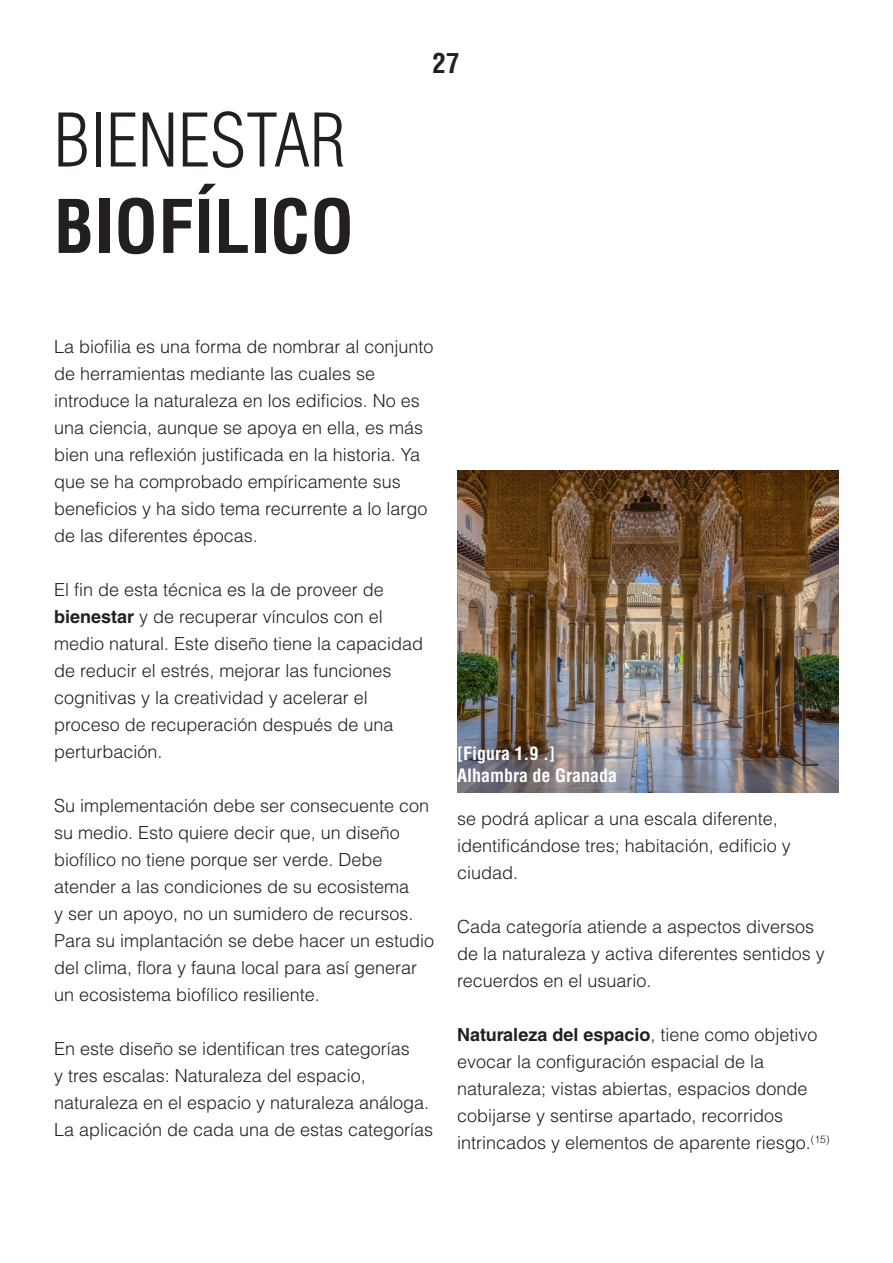
<style>
.page{position:relative;width:893px;height:1263px;background:#fff}
.page>*{position:absolute;margin:0;border:0;box-sizing:border-box;transform-origin:0 0}
.t1{font:300 condensed 72px "Helvetica LT Std";color:#231f20}
.t2{font:700 condensed 72px "Helvetica LT Std";color:#231f20}
.t3{font:700 condensed 27px "Helvetica LT Std";color:#231f20}
.t4{font:300 18px/27px "Helvetica LT Std";color:#231f20}
.t5{font:700 condensed 18px "Helvetica LT Std";color:#fff}
.s1{font-weight:700}
</style>
<div class="page">
<img style="left:457px;top:471px;width:382px;height:321px">
<p class="t1" style="left:54px;top:96px;width:293px">BIENESTAR</p>
<p class="t2" style="left:54px;top:182px;width:302px">BIOFÍLICO</p>
<p class="t3" style="left:432px;top:47px;width:28px">27</p>
<p class="t4" style="left:54px;top:333px;width:381px">La biofilia es una forma de nombrar al conjunto de herramientas mediante las cuales se introduce la naturaleza en los edificios. No es una ciencia, aunque se apoya en ella, es más bien una reflexión justificada en la historia. Ya que se ha comprobado empíricamente sus beneficios y ha sido tema recurrente a lo largo de las diferentes épocas.</p>
<p class="t4" style="left:54px;top:576px;width:371px">El fin de esta técnica es la de proveer de <span class="s1">bienestar</span> y de recuperar vínculos con el medio natural. Este diseño tiene la capacidad de reducir el estrés, mejorar las funciones cognitivas y la creatividad y acelerar el proceso de recuperación después de una perturbación.</p>
<p class="t4" style="left:54px;top:792px;width:382px">Su implementación debe ser consecuente con su medio. Esto quiere decir que, un diseño biofílico no tiene porque ser verde. Debe atender a las condiciones de su ecosistema<br>y ser un apoyo, no un sumidero de recursos.<br>Para su implantación se debe hacer un estudio del clima, flora y fauna local para así generar un ecosistema biofílico resiliente.</p>
<p class="t4" style="left:54px;top:1035px;width:377px">En este diseño se identifican tres categorías<br>y tres escalas: Naturaleza del espacio, naturaleza en el espacio y naturaleza análoga.</p>
<p class="t4" style="left:54px;top:1116px;width:381px">La aplicación de cada una de estas categorías</p>
<p class="t5" style="left:457px;top:742px;width:99px">[Figura 1.9 .]</p>
<p class="t5" style="left:457px;top:764px;width:162px">Alhambra de Granada</p>
<p class="t4" style="left:457px;top:805px;width:335px">se podrá aplicar a una escala diferente, identificándose tres; habitación, edificio y ciudad.</p>
<p class="t4" style="left:457px;top:913px;width:369px">Cada categoría atiende a aspectos diversos de la naturaleza y activa diferentes sentidos y recuerdos en el usuario.</p>
<p class="t4" style="left:457px;top:1021px;width:374px"><span class="s1">Naturaleza del espacio</span>, tiene como objetivo evocar la configuración espacial de la naturaleza; vistas abiertas, espacios donde cobijarse y sentirse apartado, recorridos intrincados y elementos de aparente riesgo.<sup>(15)</sup></p>
</div>
